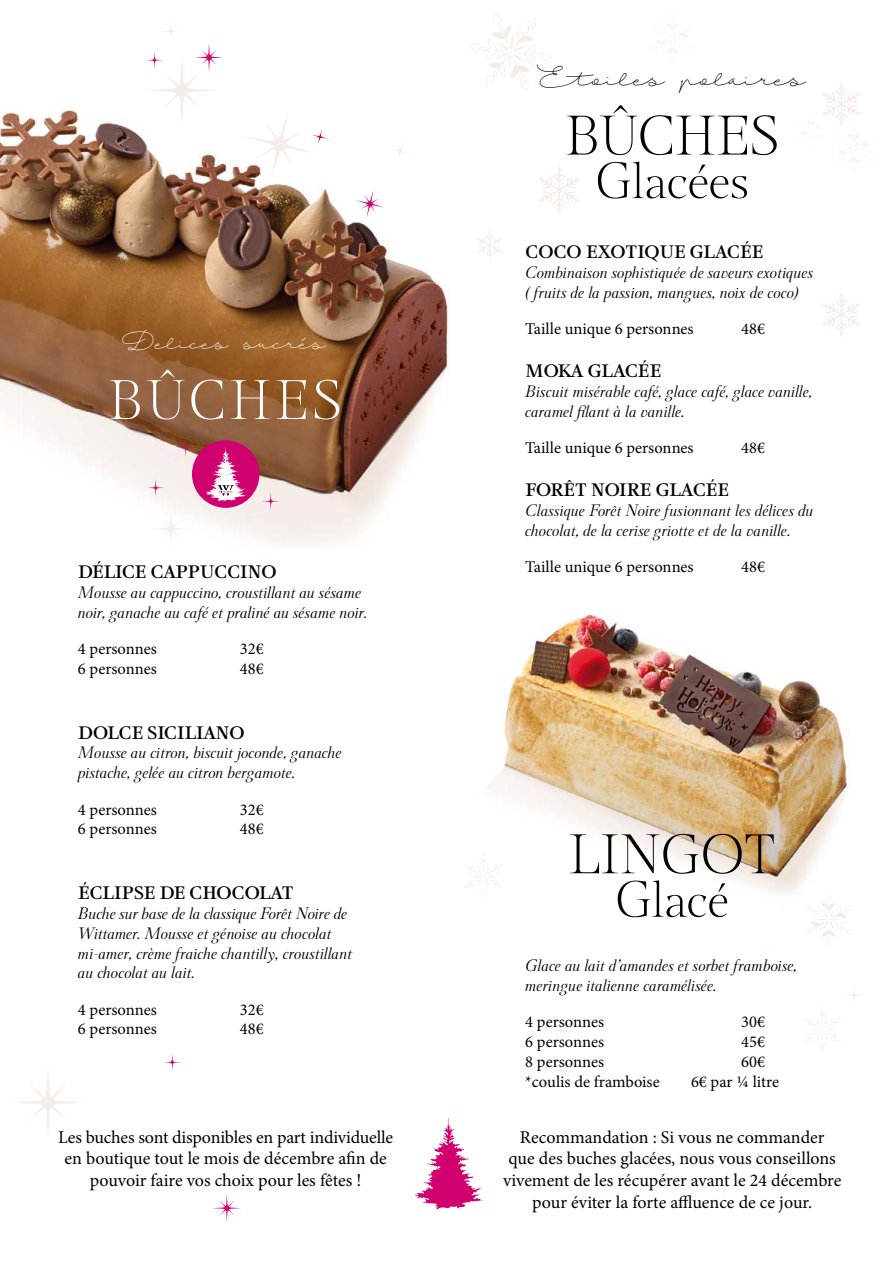
<style>
.page{position:relative;width:893px;height:1263px;background:#fff}
.page>*{position:absolute;margin:0;border:0;box-sizing:border-box;transform-origin:0 0}
.t1{font:300 55.5px "Bota";color:#000}
.t2{font:300 55.5px "Bota";letter-spacing:.07em;color:#fff}
.t3{font:300 51px "Bota";color:#000}
.t4{font:21px "Autumn Chant";color:#000}
.t5{font:18px/21.6px "Minion Pro";letter-spacing:-.005em;color:#000;text-align:center}
.t6{font:700 18px "Bota";letter-spacing:-.005em;color:#000}
.t7{font:18px "Autumn Chant";color:#fff}
.t8{font:700 18px "Bota";letter-spacing:-.03em;color:#000}
.t9{font:italic 16.5px/19.8px "Bota";letter-spacing:-.01em;color:#000}
.t10{font:16.5px "Minion Pro";color:#000}
</style>
<div class="page">
<img style="left:0;top:109px;width:449px;height:437px">
<img style="left:490px;top:614px;width:358px;height:281px">
<svg style="left:415px;top:1118px;width:67px;height:91px"></svg>
<svg style="left:470px;top:14px;width:82px;height:77px"></svg>
<svg style="left:477px;top:230px;width:26px;height:30px"></svg>
<svg style="left:822px;top:292px;width:39px;height:45px"></svg>
<svg style="left:539px;top:167px;width:41px;height:46px"></svg>
<svg style="left:804px;top:891px;width:49px;height:57px"></svg>
<svg style="left:657px;top:24px;width:31px;height:29px"></svg>
<svg style="left:801px;top:82px;width:68px;height:81px"></svg>
<svg style="left:803px;top:1008px;width:38px;height:44px"></svg>
<svg style="left:465px;top:853px;width:38px;height:44px"></svg>
<svg style="left:177px;top:439px;width:18px;height:17px"></svg>
<svg style="left:152px;top:510px;width:38px;height:36px"></svg>
<svg style="left:213px;top:1194px;width:28px;height:28px"></svg>
<svg style="left:843px;top:984px;width:22px;height:22px"></svg>
<svg style="left:163px;top:1053px;width:18px;height:18px"></svg>
<svg style="left:16px;top:1073px;width:64px;height:59px"></svg>
<div style="left:160px;top:20px;width:22px;height:22px;background:linear-gradient(to right,#fefdfd,#fefefe);border-radius:50%"></div>
<svg style="left:146px;top:44px;width:77px;height:83px"></svg>
<svg style="left:356px;top:190px;width:28px;height:28px"></svg>
<svg style="left:390px;top:140px;width:21px;height:22px"></svg>
<svg style="left:311px;top:128px;width:18px;height:18px"></svg>
<svg style="left:244px;top:109px;width:71px;height:71px"></svg>
<div style="left:192px;top:440px;width:67px;height:68px;background:#d1006f;border-radius:50%"></div>
<svg style="left:206px;top:447px;width:40px;height:54px"></svg>
<svg style="left:147px;top:479px;width:18px;height:18px"></svg>
<svg style="left:262px;top:492px;width:18px;height:18px"></svg>
<svg style="left:301px;top:336px;width:5px;height:6px"></svg>
<p class="t7" style="left:124px;top:334px;width:203px">Delices sucres</p>
<h1 class="t2" style="left:109px;top:360px;width:235px">BÛCHES</h1>
<p class="t6" style="left:78px;top:559px;width:200px">DÉLICE CAPPUCCINO</p>
<p class="t9" style="left:78px;top:583px;width:291px">Mousse au cappuccino, croustillant au sésame noir, ganache au café et praliné au sésame noir.</p>
<p class="t10" style="left:78px;top:638px;width:80px">4 personnes</p>
<p class="t10" style="left:240px;top:638px;width:25px">32€</p>
<p class="t10" style="left:78px;top:657px;width:80px">6 personnes</p>
<p class="t10" style="left:240px;top:657px;width:25px">48€</p>
<p class="t6" style="left:78px;top:719px;width:168px">DOLCE SICILIANO</p>
<p class="t9" style="left:78px;top:743px;width:265px">Mousse au citron, biscuit joconde, ganache pistache, gelée au citron bergamote.</p>
<p class="t10" style="left:78px;top:798px;width:80px">4 personnes</p>
<p class="t10" style="left:240px;top:798px;width:25px">32€</p>
<p class="t10" style="left:78px;top:818px;width:80px">6 personnes</p>
<p class="t10" style="left:240px;top:818px;width:25px">48€</p>
<p class="t6" style="left:78px;top:880px;width:217px">ÉCLIPSE DE CHOCOLAT</p>
<p class="t9" style="left:78px;top:904px;width:276px">Buche sur base de la classique Forêt Noire de Wittamer. Mousse et génoise au chocolat mi-amer, crème fraiche chantilly, croustillant au chocolat au lait.</p>
<p class="t10" style="left:78px;top:998px;width:80px">4 personnes</p>
<p class="t10" style="left:240px;top:998px;width:25px">32€</p>
<p class="t10" style="left:78px;top:1018px;width:80px">6 personnes</p>
<p class="t10" style="left:240px;top:1018px;width:25px">48€</p>
<p class="t5" style="left:58px;top:1126px;width:336px">Les buches sont disponibles en part individuelle en boutique tout le mois de décembre afin de pouvoir faire vos choix pour les fêtes !</p>
<p class="t4" style="left:539px;top:68px;width:269px">Etoiles polaires</p>
<h1 class="t1" style="left:566px;top:96px;width:215px">BÛCHES</h1>
<h2 class="t3" style="left:596px;top:144px;width:155px">Glacées</h2>
<p class="t6" style="left:525px;top:239px;width:239px">COCO EXOTIQUE GLACÉE</p>
<p class="t9" style="left:525px;top:263px;width:290px">Combinaison sophistiquée de saveurs exotiques ( fruits de la passion, mangues, noix de coco)</p>
<p class="t10" style="left:525px;top:318px;width:170px">Taille unique 6 personnes</p>
<p class="t10" style="left:741px;top:318px;width:25px">48€</p>
<p class="t8" style="left:525px;top:358px;width:137px">MOKA GLACÉE</p>
<p class="t9" style="left:525px;top:382px;width:289px">Biscuit misérable café, glace café, glace vanille, caramel filant à la vanille.</p>
<p class="t10" style="left:525px;top:437px;width:170px">Taille unique 6 personnes</p>
<p class="t10" style="left:741px;top:437px;width:25px">48€</p>
<p class="t6" style="left:525px;top:477px;width:205px">FORÊT NOIRE GLACÉE</p>
<p class="t9" style="left:525px;top:501px;width:290px">Classique Forêt Noire fusionnant les délices du chocolat, de la cerise griotte et de la vanille.</p>
<p class="t10" style="left:525px;top:556px;width:170px">Taille unique 6 personnes</p>
<p class="t10" style="left:741px;top:556px;width:25px">48€</p>
<h1 class="t1" style="left:568px;top:815px;width:209px">LINGOT</h1>
<h2 class="t3" style="left:616px;top:863px;width:115px">Glacé</h2>
<p class="t9" style="left:525px;top:956px;width:274px">Glace au lait d’amandes et sorbet framboise, meringue italienne caramélisée.</p>
<p class="t10" style="left:525px;top:1011px;width:80px">4 personnes</p>
<p class="t10" style="left:741px;top:1011px;width:25px">30€</p>
<p class="t10" style="left:525px;top:1031px;width:80px">6 personnes</p>
<p class="t10" style="left:741px;top:1031px;width:25px">45€</p>
<p class="t10" style="left:525px;top:1050px;width:80px">8 personnes</p>
<p class="t10" style="left:741px;top:1050px;width:25px">60€</p>
<p class="t10" style="left:525px;top:1070px;width:136px">*coulis de framboise</p>
<p class="t10" style="left:691px;top:1070px;width:90px">6€ par ¼ litre</p>
<p class="t5" style="left:503px;top:1126px;width:340px">Recommandation : Si vous ne commander<br>que des buches glacées, nous vous conseillons vivement de les récupérer avant le 24 décembre pour éviter la forte affluence de ce jour.</p>
</div>
